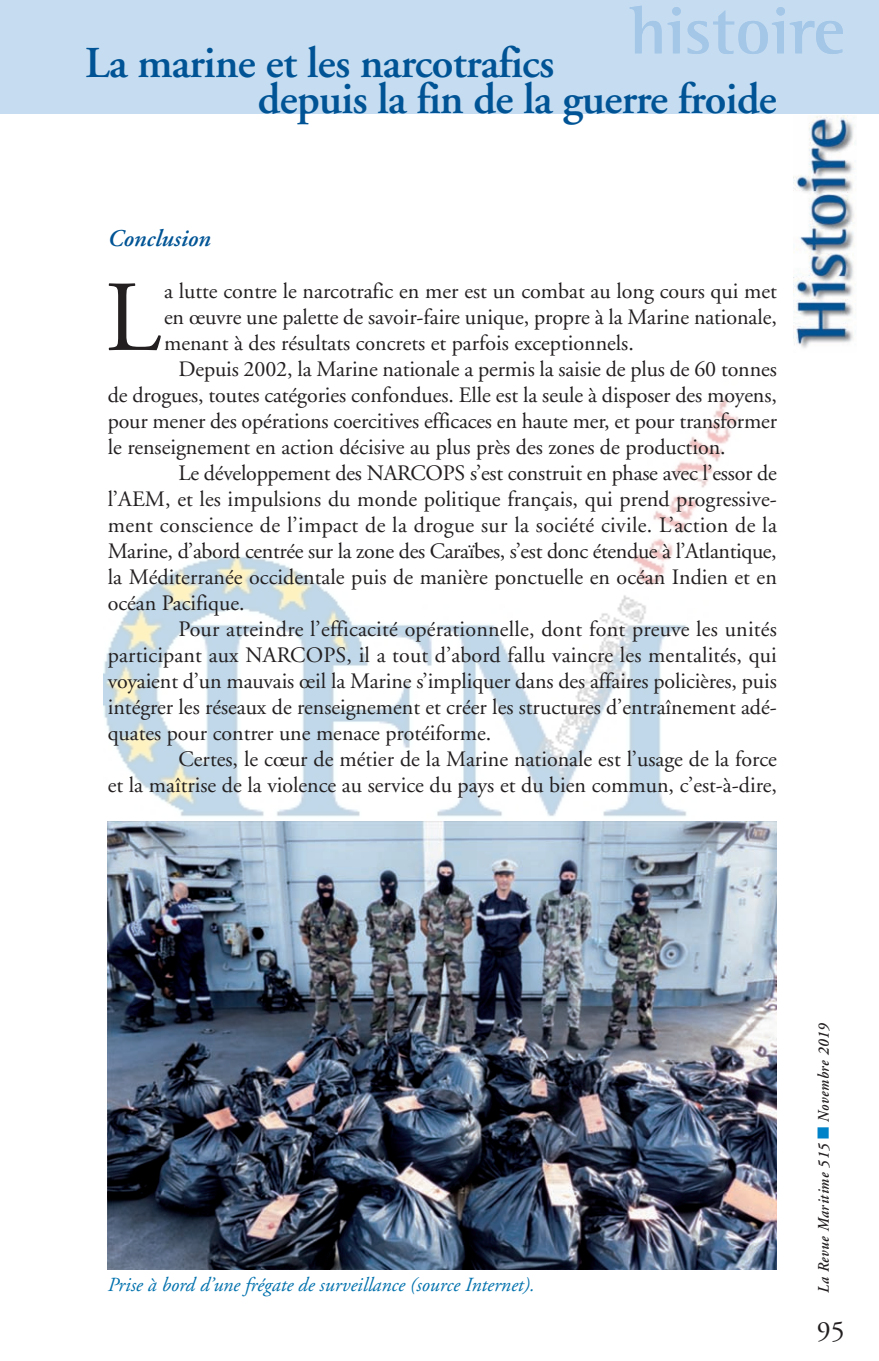
<style>
.page{position:relative;width:879px;height:1361px;background:#fff}
.page>*{position:absolute;margin:0;border:0;box-sizing:border-box;transform-origin:0 0}
.t1{font:100.4px "Adobe Garamond";color:#231f20}
.t2{font:700 68px "Rotis Semi Serif";color:#a4c7e8}
.t3{font:600 44px/36px "Adobe Garamond";letter-spacing:-.015em;color:#005495}
.t4{font:28px "Adobe Garamond";color:#231f20}
.t5{font:italic 600 24px "Adobe Garamond";color:#005495}
.t6{font:22px/26px "Adobe Garamond";color:#231f20;text-align:justify}
.t7{font:italic 20px "Adobe Garamond";color:#0071ad}
.t8{font:italic 600 16px "Adobe Garamond";letter-spacing:.05em;color:#231f20;scale:.9 1}
.s1{color:#0082c8}
</style>
<div class="page">
<img style="left:103px;top:398px;width:672px;height:585px">
<div style="left:0;top:0;width:879px;height:113px;background:#c5dcf1"></div>
<img style="left:794px;top:115px;width:60px;height:233px">
<img style="left:108px;top:822px;width:669px;height:447px">
<h2 class="t2" style="left:630px;top:8px;width:216px">histoire</h2>
<h2 class="t2" style="left:630px;top:8px;width:216px">histoire</h2>
<h3 class="t3" style="left:258px;top:49px;width:520px;text-indent:-173px">La marine et les narcotrafics<br>depuis la fin de la guerre froide</h3>
<p class="t5" style="left:108px;top:229px;width:104px">Conclusion</p>
<h1 class="t1" style="left:105px;top:278px;width:57px">L</h1>
<p class="t6" style="left:164px;top:280px;width:614px">a lutte contre le narcotrafic en mer est un combat au long cours qui met en œuvre une palette de savoir-faire unique, propre à la Marine nationale, menant à des résultats concrets et parfois exceptionnels.</p>
<p class="t6" style="left:108px;top:358px;width:671px;text-indent:71px">Depuis 2002, la Marine nationale a permis la saisie de plus de 60 tonnes de drogues, toutes catégories confondues. Elle est la seule à disposer des moyens, pour mener des opérations coercitives efficaces en haute mer, et pour transformer le renseignement en action décisive au plus près des zones de production.</p>
<p class="t6" style="left:108px;top:462px;width:670px;text-indent:71px">Le développement des NARCOPS s’est construit en phase avec l’essor de l’AEM, et les impulsions du monde politique français, qui prend progressive&shy;ment conscience de l’impact de la drogue sur la société civile. L’action de la Marine, d’abord centrée sur la zone des Caraïbes, s’est donc étendue à l’Atlantique, la Méditerranée occidentale puis de manière ponctuelle en océan Indien et en océan Pacifique.</p>
<p class="t6" style="left:108px;top:618px;width:671px;text-indent:71px">Pour atteindre l’efficacité opérationnelle, dont font preuve les unités participant aux NARCOPS, il a tout d’abord fallu vaincre les mentalités, qui voyaient d’un mauvais œil la Marine s’impliquer dans des affaires policières, puis intégrer les réseaux de renseignement et créer les structures d’entraînement adé&shy;quates pour contrer une menace protéiforme.</p>
<p class="t6" style="left:108px;top:748px;width:671px;text-align:right">Certes, le cœur de métier de la Marine nationale est l’usage de la force<br>et la maîtrise de la violence au service du pays et du bien commun, c’est-à-dire,</p>
<p class="t7" style="left:108px;top:1276px;width:429px">Prise à bord d’une frégate de surveillance (source Internet).</p>
<p class="t8" style="left:817px;top:1293px;width:301px;rotate:-90deg">La Revue Maritime 515 <span class="s1">■</span> Novembre 2019</p>
<p class="t4" style="left:817px;top:1320px;width:29px">95</p>
</div>
